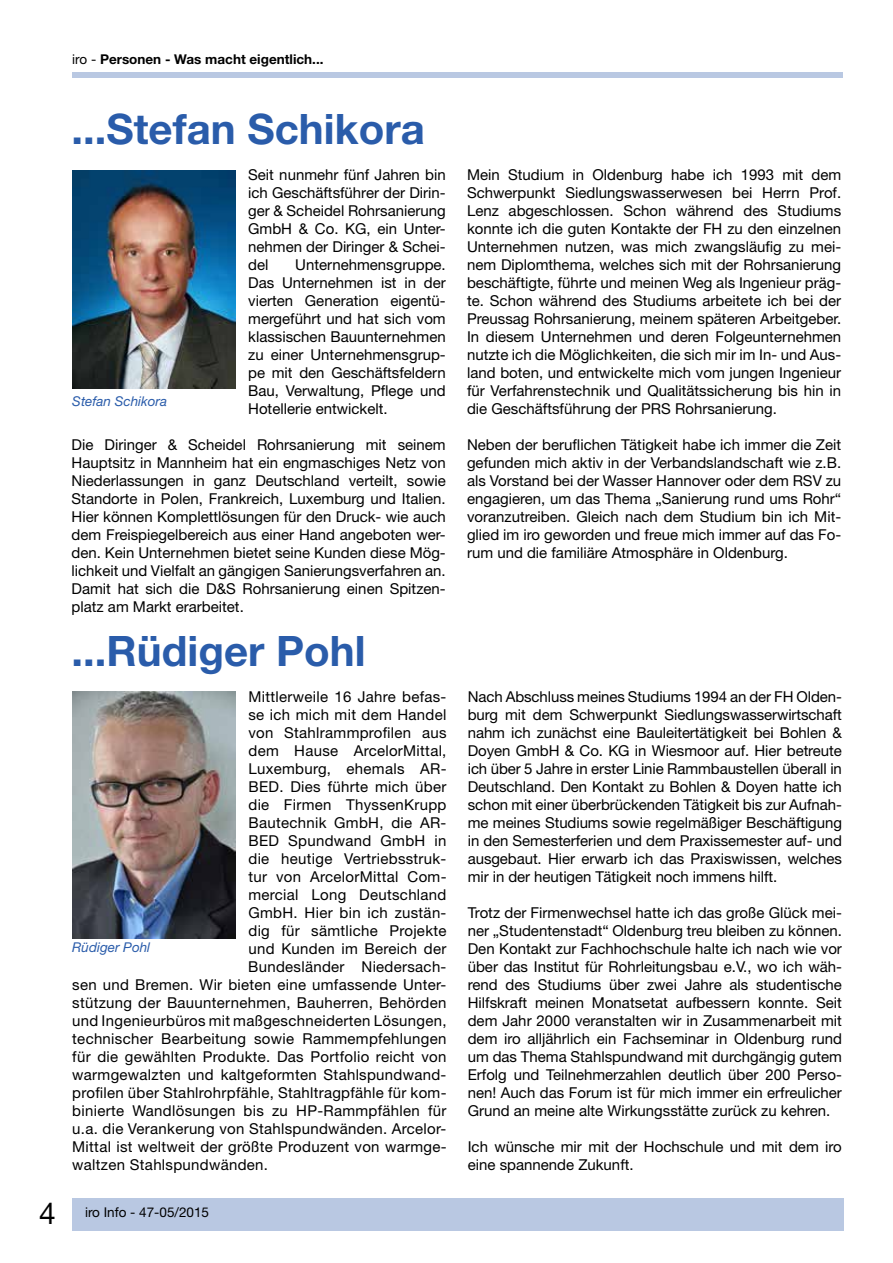
<style>
.page{position:relative;width:893px;height:1263px;background:#fff}
.page>*{position:absolute;margin:0;border:0;box-sizing:border-box;transform-origin:0 0}
.t1{font:700 42px "Helvetica Neue LT Std";color:#2a5caa}
.t2{font:30px "Helvetica Neue LT Std";color:#000}
.t3{font:15px/18px "Helvetica Neue LT Std";letter-spacing:.02em;color:#000;text-align:justify}
.t4{font:15px/18px "Helvetica Neue LT Std";color:#000}
.t5{font:700 13.5px "Helvetica Neue LT Std";color:#000}
.t6{font:italic 13.5px "Helvetica Neue LT Std";color:#2a5caa}
.t7{font:13.5px "Helvetica Neue LT Std";color:#000}
.s1{font-weight:400}
</style>
<div class="page">
<div style="left:72px;top:1198px;width:771px;height:33px;background:#b9c8e2"></div>
<div style="left:72px;top:72px;width:770px;height:6px;background:#b9c8e2"></div>
<img style="left:72px;top:171px;width:163px;height:217px">
<img style="left:72px;top:692px;width:164px;height:246px">
<p class="t5" style="left:72px;top:51px;width:253px"><span class="s1">iro -</span> Personen - Was macht eigentlich...</p>
<h1 class="t1" style="left:72px;top:103px;width:355px">...Stefan Schikora</h1>
<p class="t3" style="left:248px;top:165px;width:199px">Seit nunmehr fünf Jahren bin ich Geschäftsführer der Dirin&shy;ger &amp; Scheidel Rohrsanierung GmbH &amp; Co. KG, ein Unter&shy;nehmen der Diringer &amp; Schei&shy;del</p>
<p class="t3" style="left:248px;top:255px;width:199px;text-indent:47px">Unternehmensgruppe.<br>Das Unternehmen ist in der vierten Generation eigentü&shy;mergeführt und hat sich vom klassischen Bauunternehmen zu einer Unternehmensgrup&shy;pe mit den Geschäftsfeldern Bau, Verwaltung, Pflege und Hotellerie entwickelt.</p>
<p class="t3" style="left:72px;top:435px;width:376px">Die Diringer &amp; Scheidel Rohrsanierung mit seinem Hauptsitz in Mannheim hat ein engmaschiges Netz von Niederlassungen in ganz Deutschland verteilt, sowie Standorte in Polen, Frankreich, Luxemburg und Italien.<br>Hier können Komplettlösungen für den Druck- wie auch dem Freispiegelbereich aus einer Hand angeboten wer&shy;den. Kein Unternehmen bietet seine Kunden diese Mög&shy;lichkeit und Vielfalt an gängigen Sanierungsverfahren an.<br>Damit hat sich die D&amp;S Rohrsanierung einen Spitzen&shy;platz am Markt erarbeitet.</p>
<p class="t6" style="left:72px;top:393px;width:96px">Stefan Schikora</p>
<h1 class="t1" style="left:72px;top:625px;width:295px">...Rüdiger Pohl</h1>
<p class="t3" style="left:248px;top:687px;width:199px">Mittlerweile 16 Jahre befas-</p>
<p class="t3" style="left:248px;top:705px;width:200px">se ich mich mit dem Handel</p>
<p class="t3" style="left:248px;top:723px;width:200px">von Stahlrammprofilen aus</p>
<p class="t3" style="left:248px;top:741px;width:199px">dem Hause ArcelorMittal,</p>
<p class="t3" style="left:248px;top:759px;width:200px">Luxemburg, ehemals AR-</p>
<p class="t3" style="left:248px;top:777px;width:200px">BED. Dies führte mich über</p>
<p class="t3" style="left:248px;top:795px;width:200px">die Firmen ThyssenKrupp</p>
<p class="t3" style="left:248px;top:813px;width:199px">Bautechnik GmbH, die AR-</p>
<p class="t3" style="left:248px;top:831px;width:199px">BED Spundwand GmbH in</p>
<p class="t3" style="left:248px;top:849px;width:199px">die heutige Vertriebsstruk-</p>
<p class="t3" style="left:248px;top:867px;width:200px">tur von ArcelorMittal Com-</p>
<p class="t3" style="left:248px;top:885px;width:199px">mercial Long Deutschland</p>
<p class="t3" style="left:248px;top:903px;width:199px">GmbH. Hier bin ich zustän-</p>
<p class="t3" style="left:248px;top:921px;width:199px">dig für sämtliche Projekte</p>
<p class="t3" style="left:248px;top:939px;width:199px">und Kunden im Bereich der</p>
<p class="t3" style="left:248px;top:957px;width:200px">Bundesländer Niedersach-</p>
<p class="t3" style="left:72px;top:975px;width:376px">sen und Bremen. Wir bieten eine umfassende Unter-</p>
<p class="t3" style="left:72px;top:993px;width:376px">stützung der Bauunternehmen, Bauherren, Behörden</p>
<p class="t3" style="left:72px;top:1011px;width:376px">und Ingenieurbüros mit maßgeschneiderten Lösungen,</p>
<p class="t3" style="left:72px;top:1029px;width:376px">technischer Bearbeitung sowie Rammempfehlungen</p>
<p class="t3" style="left:72px;top:1047px;width:376px">für die gewählten Produkte. Das Portfolio reicht von</p>
<p class="t3" style="left:72px;top:1065px;width:376px">warmgewalzten und kaltgeformten Stahlspundwand-</p>
<p class="t3" style="left:72px;top:1083px;width:376px">profilen über Stahlrohrpfähle, Stahltragpfähle für kom-</p>
<p class="t3" style="left:72px;top:1101px;width:376px">binierte Wandlösungen bis zu HP-Rammpfählen für</p>
<p class="t3" style="left:72px;top:1119px;width:376px">u.a. die Verankerung von Stahlspundwänden. Arcelor-</p>
<p class="t3" style="left:72px;top:1137px;width:376px">Mittal ist weltweit der größte Produzent von warmge-</p>
<p class="t3" style="left:72px;top:1155px;width:197px">waltzen Stahlspundwänden.</p>
<p class="t6" style="left:72px;top:939px;width:80px">Rüdiger Pohl</p>
<h2 class="t2" style="left:39px;top:1195px;width:18px">4</h2>
<p class="t7" style="left:85px;top:1204px;width:126px">iro Info - 47-05/2015</p>
<p class="t3" style="left:467px;top:165px;width:376px">Mein Studium in Oldenburg habe ich 1993 mit dem Schwerpunkt Siedlungswasserwesen bei Herrn Prof.<br>Lenz abgeschlossen. Schon während des Studiums konnte ich die guten Kontakte der FH zu den einzelnen Unternehmen nutzen, was mich zwangsläufig zu mei&shy;nem Diplomthema, welches sich mit der Rohrsanierung beschäftigte, führte und meinen Weg als Ingenieur präg&shy;te. Schon während des Studiums arbeitete ich bei der Preussag Rohrsanierung, meinem späteren Arbeitgeber.<br>In diesem Unternehmen und deren Folgeunternehmen nutzte ich die Möglichkeiten, die sich mir im In- und Aus&shy;land boten, und entwickelte mich vom jungen Ingenieur für Verfahrenstechnik und Qualitätssicherung bis hin in die Geschäftsführung der PRS Rohrsanierung.</p>
<p class="t3" style="left:467px;top:435px;width:376px">Neben der beruflichen Tätigkeit habe ich immer die Zeit gefunden mich aktiv in der Verbandslandschaft wie z.B. als Vorstand bei der Wasser Hannover oder dem RSV zu engagieren, um das Thema „Sanierung rund ums Rohr“ voranzutreiben. Gleich nach dem Studium bin ich Mit&shy;glied im iro geworden und freue mich immer auf das Fo&shy;rum und die familiäre Atmosphäre in Oldenburg.</p>
<p class="t3" style="left:468px;top:687px;width:376px">Nach Abschluss meines Studiums 1994 an der FH Olden&shy;burg mit dem Schwerpunkt Siedlungswasserwirtschaft nahm ich zunächst eine Bauleitertätigkeit bei Bohlen &amp; Doyen GmbH &amp; Co. KG in Wiesmoor auf. Hier betreute ich über 5 Jahre in erster Linie Rammbaustellen überall in Deutschland. Den Kontakt zu Bohlen &amp; Doyen hatte ich schon mit einer überbrückenden Tätigkeit bis zur Aufnah&shy;me meines Studiums sowie regelmäßiger Beschäftigung in den Semesterferien und dem Praxissemester auf- und ausgebaut. Hier erwarb ich das Praxiswissen, welches mir in der heutigen Tätigkeit noch immens hilft.</p>
<p class="t3" style="left:468px;top:903px;width:376px">Trotz der Firmenwechsel hatte ich das große Glück mei&shy;ner „Studentenstadt“ Oldenburg treu bleiben zu können.<br>Den Kontakt zur Fachhochschule halte ich nach wie vor über das Institut für Rohrleitungsbau e.V., wo ich wäh&shy;rend des Studiums über zwei Jahre als studentische Hilfskraft meinen Monatsetat aufbessern konnte. Seit dem Jahr 2000 veranstalten wir in Zusammenarbeit mit dem iro alljährlich ein Fachseminar in Oldenburg rund um das Thema Stahlspundwand mit durchgängig gutem Erfolg und Teilnehmerzahlen deutlich über 200 Perso&shy;nen! Auch das Forum ist für mich immer ein erfreulicher Grund an meine alte Wirkungsstätte zurück zu kehren.</p>
<p class="t4" style="left:468px;top:1137px;width:376px">Ich wünsche mir mit der Hochschule und mit dem iro eine spannende Zukunft.</p>
</div>
